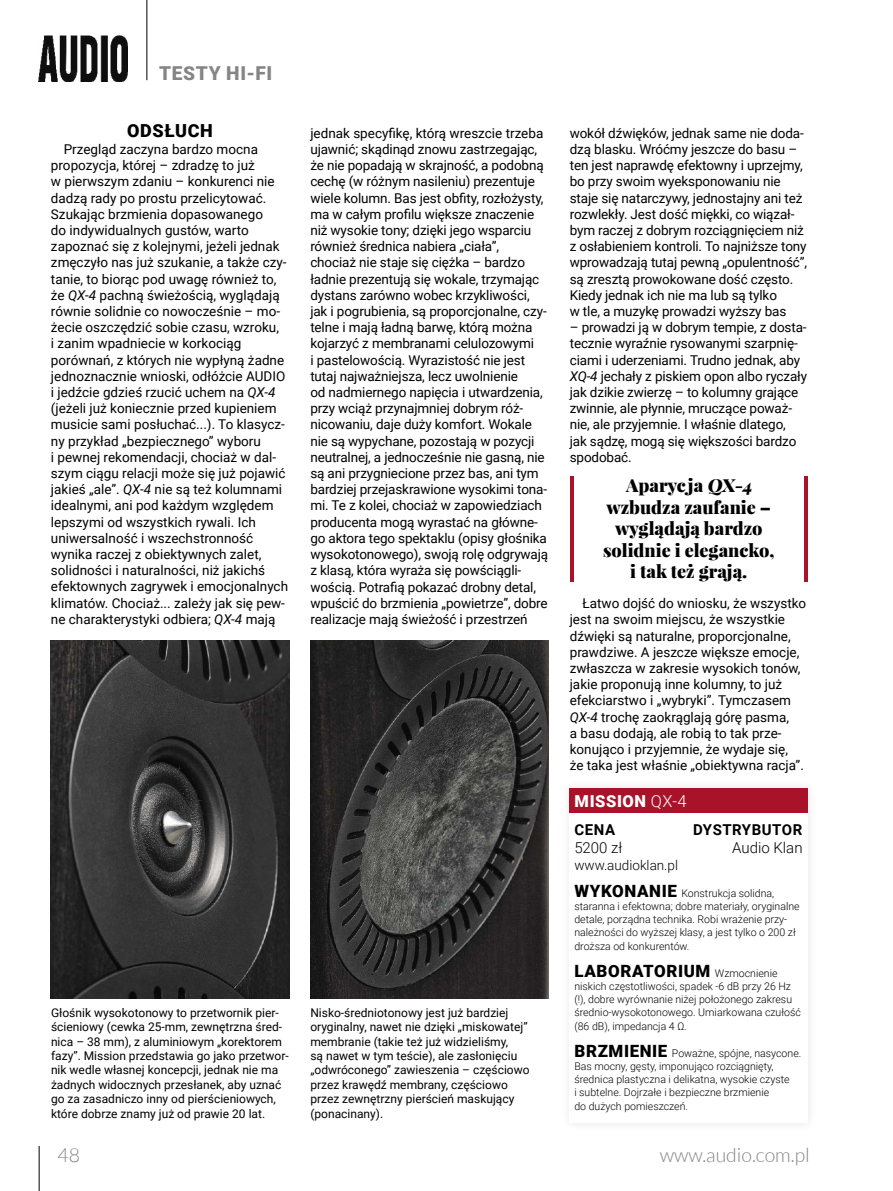
<style>
.page{position:relative;width:893px;height:1191px;background:#fff}
.page>*{position:absolute;margin:0;border:0;box-sizing:border-box;transform-origin:0 0}
.t1{font:300 19.5px "Lato";color:#858585}
.t2{font:900 19.2px "Roboto";letter-spacing:.035em;color:#858585}
.t3{font:900 18px/21.6px "Playfair Display";color:#000;text-align:center}
.t4{font:900 18px "Roboto";letter-spacing:.035em;color:#000}
.t5{font:900 16.95px "Roboto";letter-spacing:.035em;color:#000}
.t6{font:900 16.5px "Roboto";letter-spacing:.035em;color:#fff}
.t7{font:700 15px "Roboto";letter-spacing:.035em;color:#000}
.t8{font:300 15px "Roboto";color:#000}
.t9{font:13.5px/16.2px "Roboto";letter-spacing:-.01em;color:#000}
.t10{font:300 13.5px "Roboto";color:#000}
.t11{font:12px/14.4px "Roboto";color:#000}
.t12{font:300 10.65px/13.2px "Roboto";color:#000}
.s1{font-style:italic}
.s2{font-weight:300}
.s3{font-weight:900;font-size:16.95px}
.s4{font-weight:300;font-size:10.65px}
</style>
<div class="page">
<hr style="left:39px;top:1145px;width:1px;height:46px;background:#000">
<hr style="left:147px;top:0;width:1px;height:80px;background:#000">
<img style="left:39px;top:35px;width:89px;height:46px">
<hr style="left:570px;top:476px;width:4px;height:105px;background:#a9132a">
<hr style="left:804px;top:476px;width:4px;height:105px;background:#a9132a">
<img style="left:51px;top:641px;width:238px;height:357px">
<img style="left:310px;top:641px;width:238px;height:357px">
<div style="left:560px;top:778px;width:257px;height:355px;background:#fbfbfb"></div>
<div style="left:570px;top:788px;width:238px;height:335px;background:#fff"></div>
<div style="left:570px;top:788px;width:238px;height:25px;background:#a9132a"></div>
<h2 class="t2" style="left:159px;top:60px;width:115px">TESTY HI-FI</h2>
<h3 class="t4" style="left:127px;top:118px;width:87px">ODSŁUCH</h3>
<p class="t9" style="left:51px;top:140px;width:239px;text-indent:13px">Przegląd zaczyna bardzo mocna propozycja, której – zdradzę to już<br>w pierwszym zdaniu – konkurenci nie dadzą rady po prostu przelicytować.<br>Szukając brzmienia dopasowanego<br>do indywidualnych gustów, warto zapoznać się z kolejnymi, jeżeli jednak zmęczyło nas już szukanie, a także czy&shy;tanie, to biorąc pod uwagę również to, że <span class="s1">QX-4</span> pachną świeżością, wyglądają równie solidnie co nowocześnie – mo&shy;żecie oszczędzić sobie czasu, wzroku,<br>i zanim wpadniecie w korkociąg porównań, z których nie wypłyną żadne jednoznacznie wnioski, odłóżcie AUDIO i jedźcie gdzieś rzucić uchem na <span class="s1">QX-4 </span>(jeżeli już koniecznie przed kupieniem musicie sami posłuchać...). To klasycz&shy;ny przykład „bezpiecznego” wyboru<br>i pewnej rekomendacji, chociaż w dal&shy;szym ciągu relacji może się już pojawić jakieś „ale”. <span class="s1">QX-4</span> nie są też kolumnami idealnymi, ani pod każdym względem lepszymi od wszystkich rywali. Ich uniwersalność i wszechstronność wynika raczej z obiektywnych zalet, solidności i naturalności, niż jakichś efektownych zagrywek i emocjonalnych klimatów. Chociaż... zależy jak się pew&shy;ne charakterystyki odbiera; <span class="s1">QX-4</span> mają</p>
<p class="t9" style="left:310px;top:124px;width:239px">jednak specyfikę, którą wreszcie trzeba ujawnić; skądinąd znowu zastrzegając, że nie popadają w skrajność, a podobną cechę (w różnym nasileniu) prezentuje wiele kolumn. Bas jest obfity, rozłożysty, ma w całym profilu większe znaczenie niż wysokie tony; dzięki jego wsparciu również średnica nabiera „ciała”,<br>chociaż nie staje się ciężka – bardzo ładnie prezentują się wokale, trzymając dystans zarówno wobec krzykliwości, jak i pogrubienia, są proporcjonalne, czy&shy;telne i mają ładną barwę, którą można kojarzyć z membranami celulozowymi<br>i pastelowością. Wyrazistość nie jest tutaj najważniejsza, lecz uwolnienie<br>od nadmiernego napięcia i utwardzenia, przy wciąż przynajmniej dobrym róż&shy;nicowaniu, daje duży komfort. Wokale nie są wypychane, pozostają w pozycji neutralnej, a jednocześnie nie gasną, nie są ani przygniecione przez bas, ani tym bardziej przejaskrawione wysokimi tona&shy;mi. Te z kolei, chociaż w zapowiedziach producenta mogą wyrastać na główne&shy;go aktora tego spektaklu (opisy głośnika wysokotonowego), swoją rolę odgrywają z klasą, która wyraża się powściągli&shy;wością. Potrafią pokazać drobny detal, wpuścić do brzmienia „powietrze”, dobre realizacje mają świeżość i przestrzeń</p>
<p class="t11" style="left:51px;top:1004px;width:239px">Głośnik wysokotonowy to przetwornik pier&shy;ścieniowy (cewka 25-mm, zewnętrzna śred&shy;nica – 38 mm), z aluminiowym „korektorem fazy”. Mission przedstawia go jako przetwor&shy;nik wedle własnej koncepcji, jednak nie ma żadnych widocznych przesłanek, aby uznać go za zasadniczo inny od pierścieniowych, które dobrze znamy już od prawie 20 lat.</p>
<p class="t11" style="left:310px;top:1004px;width:221px">Nisko-średniotonowy jest już bardziej oryginalny, nawet nie dzięki „miskowatej” membranie (takie też już widzieliśmy,<br>są nawet w tym teście), ale zasłonięciu „odwróconego” zawieszenia – częściowo przez krawędź membrany, częściowo przez zewnętrzny pierścień maskujący (ponacinany).</p>
<p class="t9" style="left:570px;top:124px;width:239px">wokół dźwięków, jednak same nie doda&shy;dzą blasku. Wróćmy jeszcze do basu – ten jest naprawdę efektowny i uprzejmy, bo przy swoim wyeksponowaniu nie staje się natarczywy, jednostajny ani też rozwlekły. Jest dość miękki, co wiązał&shy;bym raczej z dobrym rozciągnięciem niż z osłabieniem kontroli. To najniższe tony wprowadzają tutaj pewną „opulentność”, są zresztą prowokowane dość często.<br>Kiedy jednak ich nie ma lub są tylko<br>w tle, a muzykę prowadzi wyższy bas</p>
<p class="t9" style="left:570px;top:319px;width:239px">– prowadzi ją w dobrym tempie, z dosta&shy;tecznie wyraźnie rysowanymi szarpnię&shy;ciami i uderzeniami. Trudno jednak, aby <span class="s1">XQ-4</span> jechały z piskiem opon albo ryczały jak dzikie zwierzę – to kolumny grające zwinnie, ale płynnie, mruczące poważ&shy;nie, ale przyjemnie. I właśnie dlatego,<br>jak sądzę, mogą się większości bardzo spodobać.</p>
<h3 class="t3" style="left:603px;top:474px;width:173px">Aparycja QX-4 wzbudza zaufanie – wyglądają bardzo solidnie i elegancko, i tak też grają.</h3>
<p class="t9" style="left:570px;top:595px;width:238px;text-indent:13px">Łatwo dojść do wniosku, że wszystko jest na swoim miejscu, że wszystkie dźwięki są naturalne, proporcjonalne, prawdziwe. A jeszcze większe emocje, zwłaszcza w zakresie wysokich tonów, jakie proponują inne kolumny, to już efekciarstwo i „wybryki”. Tymczasem <span class="s1">QX-4</span> trochę zaokrąglają górę pasma,<br>a basu dodają, ale robią to tak prze&shy;konująco i przyjemnie, że wydaje się,<br>że taka jest właśnie „obiektywna racja”.</p>
<p class="t6" style="left:575px;top:789px;width:114px">MISSION <span class="s2">QX-4</span></p>
<p class="t7" style="left:575px;top:819px;width:42px">CENA</p>
<p class="t7" style="left:693px;top:819px;width:111px">DYSTRYBUTOR</p>
<p class="t8" style="left:574px;top:837px;width:50px">5200 zł</p>
<p class="t8" style="left:732px;top:837px;width:72px">Audio Klan</p>
<p class="t10" style="left:574px;top:855px;width:105px">www.audioklan.pl</p>
<p class="t12" style="left:574px;top:886px;width:227px"><span class="s3">WYKONANIE</span> Konstrukcja solidna, staranna i efektowna; dobre materiały, oryginalne detale, porządna technika. Robi wrażenie przy&shy;należności do wyższej klasy, a jest tylko o 200 zł droższa od konkurentów.</p>
<p class="t5" style="left:575px;top:959px;width:204px">LABORATORIUM <span class="s4">Wzmocnienie</span></p>
<p class="t12" style="left:574px;top:979px;width:228px">niskich częstotliwości, spadek -6 dB przy 26 Hz (!), dobre wyrównanie niżej położonego zakresu średnio-wysokotonowego. Umiarkowana czułość (86 dB), impedancja 4 Ω.</p>
<p class="t12" style="left:574px;top:1046px;width:228px"><span class="s3">BRZMIENIE</span> Poważne, spójne, nasycone.<br>Bas mocny, gęsty, imponująco rozciągnięty, średnica plastyczna i delikatna, wysokie czyste<br>i subtelne. Dojrzałe i bezpieczne brzmienie<br>do dużych pomieszczeń.</p>
<h1 class="t1" style="left:57px;top:1144px;width:24px">48</h1>
<h1 class="t1" style="left:660px;top:1144px;width:151px">www.audio.com.pl</h1>
</div>
